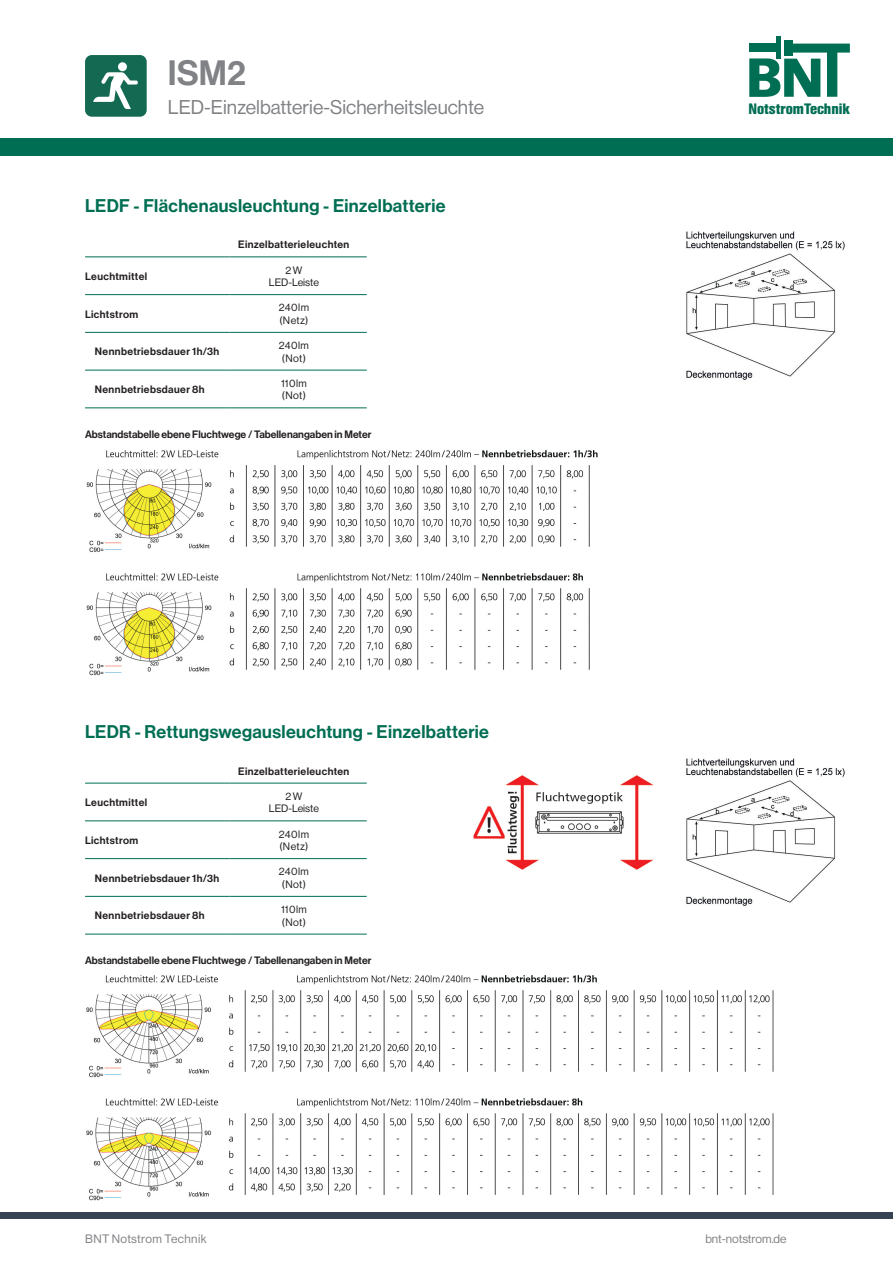
<style>
.page{position:relative;width:893px;height:1263px;background:#fff}
.page>*{position:absolute;margin:0;border:0;box-sizing:border-box;transform-origin:0 0}
.t1{font:34.5px "N Haas Grotesk DS Std 65 Md";color:#808285}
.t2{font:19.5px "N Haas Grotesk DS Std 55 Rg";color:#808285}
.t3{font:18px "N Haas Grotesk DS Std 65 Md";letter-spacing:.02em;color:#006e53}
.t4{font:700 15px "Helvetica Con BQ";color:#006e53}
.t5{font:12px "N Haas Grotesk DS Std 55 Rg";letter-spacing:.015em;color:#808285}
.t6{font:10.5px "N Haas Grotesk DS Std 65 Md";letter-spacing:.03em;color:#231f20}
.t7{font:10.5px "N Haas Grotesk DS Std 65 Md";color:#231f20}
.t8{font:10.5px/12.6px "N Haas Grotesk DS Std 55 Rg";letter-spacing:.03em;color:#231f20}
.t9{font:10.5px/12.6px "N Haas Grotesk DS Std 55 Rg";color:#231f20;text-align:center}
</style>
<div class="page">
<svg style="left:749px;top:44px;width:101px;height:53px"></svg>
<div style="left:784px;top:40px;width:9px;height:16px;background:#006e53"></div>
<div style="left:749px;top:43px;width:31px;height:9px;background:#006e53"></div>
<hr style="left:776px;top:36px;width:4px;height:23px;background:#006e53">
<div style="left:0;top:138px;width:893px;height:17px;background:#006e53"></div>
<div style="left:86px;top:56px;width:59px;height:59px;background:#136952;border-radius:5px"></div>
<div style="left:85px;top:55px;width:62px;height:62px;border:3px solid #136952;border-radius:5px"></div>
<div style="left:118px;top:62px;width:9px;height:9px;background:#fff;border-radius:50%"></div>
<svg style="left:93px;top:72px;width:45px;height:37px"></svg>
<div style="left:0;top:1212px;width:893px;height:6px;background:#364352"></div>
<img style="left:686px;top:232px;width:159px;height:148px">
<hr style="left:85px;top:256px;width:145px;height:1px;background:#006e53">
<hr style="left:230px;top:256px;width:137px;height:1px;background:#006e53">
<hr style="left:85px;top:294px;width:145px;height:1px;background:#006e53">
<hr style="left:230px;top:294px;width:137px;height:1px;background:#006e53">
<hr style="left:85px;top:332px;width:145px;height:1px;background:#006e53">
<hr style="left:230px;top:332px;width:137px;height:1px;background:#006e53">
<hr style="left:85px;top:370px;width:145px;height:1px;background:#006e53">
<hr style="left:230px;top:370px;width:137px;height:1px;background:#006e53">
<hr style="left:85px;top:407px;width:145px;height:1px;background:#006e53">
<hr style="left:230px;top:407px;width:137px;height:1px;background:#006e53">
<img style="left:86px;top:450px;width:512px;height:226px">
<img style="left:86px;top:975px;width:688px;height:226px">
<img style="left:686px;top:758px;width:159px;height:148px">
<img style="left:473px;top:775px;width:181px;height:95px">
<hr style="left:85px;top:783px;width:145px;height:1px;background:#006e53">
<hr style="left:230px;top:783px;width:137px;height:1px;background:#006e53">
<hr style="left:85px;top:820px;width:145px;height:1px;background:#006e53">
<hr style="left:230px;top:820px;width:137px;height:1px;background:#006e53">
<hr style="left:85px;top:858px;width:145px;height:1px;background:#006e53">
<hr style="left:230px;top:858px;width:137px;height:1px;background:#006e53">
<hr style="left:85px;top:896px;width:145px;height:1px;background:#006e53">
<hr style="left:230px;top:896px;width:137px;height:1px;background:#006e53">
<hr style="left:85px;top:934px;width:145px;height:1px;background:#006e53">
<hr style="left:230px;top:934px;width:137px;height:1px;background:#006e53">
<h1 class="t1" style="left:168px;top:53px;width:79px">ISM2</h1>
<h2 class="t2" style="left:168px;top:96px;width:318px">LED-Einzelbatterie-Sicherheitsleuchte</h2>
<h3 class="t3" style="left:85px;top:195px;width:362px">LEDF - Flächenausleuchtung - Einzelbatterie</h3>
<p class="t6" style="left:238px;top:239px;width:113px">Einzelbatterieleuchten</p>
<p class="t6" style="left:85px;top:270px;width:64px">Leuchtmittel</p>
<p class="t9" style="left:269px;top:264px;width:52px">2 W<br>LED-Leiste</p>
<p class="t6" style="left:85px;top:308px;width:55px">Lichtstrom</p>
<p class="t8" style="left:279px;top:301px;width:32px">240lm (Netz)</p>
<p class="t6" style="left:95px;top:345px;width:126px">Nennbetriebsdauer 1h/3h</p>
<p class="t8" style="left:279px;top:339px;width:32px">240lm (Not)</p>
<p class="t6" style="left:95px;top:383px;width:111px">Nennbetriebsdauer 8h</p>
<p class="t8" style="left:281px;top:377px;width:27px">110lm (Not)</p>
<p class="t7" style="left:85px;top:428px;width:288px">Abstandstabelle ebene Fluchtwege / Tabellenangaben in Meter</p>
<h3 class="t3" style="left:85px;top:721px;width:406px">LEDR - Rettungswegausleuchtung - Einzelbatterie</h3>
<p class="t6" style="left:238px;top:765px;width:113px">Einzelbatterieleuchten</p>
<p class="t6" style="left:85px;top:796px;width:64px">Leuchtmittel</p>
<p class="t9" style="left:269px;top:790px;width:52px">2 W<br>LED-Leiste</p>
<p class="t6" style="left:85px;top:834px;width:55px">Lichtstrom</p>
<p class="t8" style="left:279px;top:827px;width:32px">240lm (Netz)</p>
<p class="t6" style="left:95px;top:872px;width:126px">Nennbetriebsdauer 1h/3h</p>
<p class="t8" style="left:279px;top:865px;width:32px">240lm (Not)</p>
<p class="t6" style="left:95px;top:909px;width:111px">Nennbetriebsdauer 8h</p>
<p class="t8" style="left:281px;top:903px;width:27px">110lm (Not)</p>
<p class="t7" style="left:85px;top:954px;width:288px">Abstandstabelle ebene Fluchtwege / Tabellenangaben in Meter</p>
<h3 class="t4" style="left:748px;top:100px;width:103px">NotstromTechnik</h3>
<p class="t5" style="left:85px;top:1231px;width:123px">BNT Notstrom Technik</p>
<p class="t5" style="left:705px;top:1231px;width:83px">bnt-notstrom.de</p>
</div>
